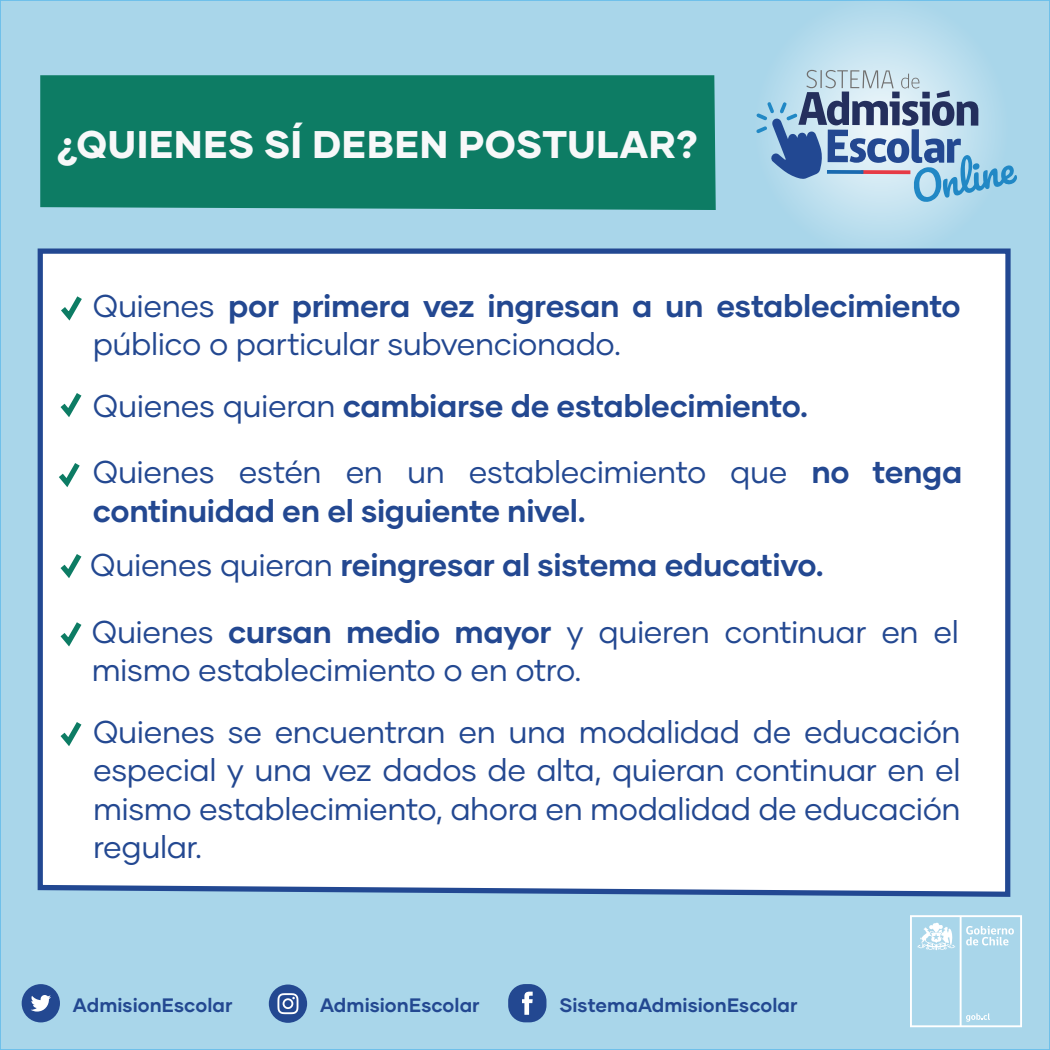
<style>
.page{position:relative;width:1050px;height:1050px;background:#a9d6ea}
.page>*{position:absolute;margin:0;border:0;box-sizing:border-box;transform-origin:0 0}
.t1{font:800 38.5px "Gilmer";letter-spacing:.02em;color:#f7f8f9}
.t2{font:31.5px/38.5px "Gilmer";letter-spacing:-.015em;color:#234891}
.t3{font:700 31.5px/38.5px "Gilmer";letter-spacing:-.015em;color:#234891}
.t4{font:700 19.43px "Gilmer";color:#234891}
.s1{font-weight:700}
.s2{font-weight:400}
</style>
<div class="page">
<div style="left:508px;top:984px;width:38px;height:38px;background:#234891;border-radius:17px"></div>
<svg style="left:522px;top:992px;width:11px;height:23px"></svg>
<div style="left:269px;top:985px;width:38px;height:38px;background:#234891;border-radius:50%"></div>
<svg style="left:277px;top:993px;width:21px;height:21px"></svg>
<div style="left:22px;top:984px;width:38px;height:38px;background:#234891;border-radius:50%"></div>
<svg style="left:31px;top:995px;width:20px;height:17px"></svg>
<svg style="left:910px;top:915px;width:112px;height:112px"></svg>
<svg style="left:715px;top:0;width:332px;height:242px"></svg>
<svg style="left:756px;top:70px;width:261px;height:132px"></svg>
<div style="left:40px;top:75px;width:676px;height:135px;background:#0d7c64"></div>
<div style="left:37px;top:248px;width:974px;height:649px;background:#fff"></div>
<svg style="left:56px;top:290px;width:31px;height:35px"></svg>
<svg style="left:55px;top:387px;width:31px;height:35px"></svg>
<svg style="left:53px;top:457px;width:32px;height:35px"></svg>
<svg style="left:55px;top:548px;width:31px;height:35px"></svg>
<svg style="left:55px;top:616px;width:31px;height:35px"></svg>
<svg style="left:55px;top:716px;width:31px;height:35px"></svg>
<svg style="left:715px;top:1049px;width:332px;height:1px"></svg>
<p class="t1" style="left:57px;top:120px;width:643px">¿QUIENES SÍ DEBEN POSTULAR?</p>
<p class="t2" style="left:93px;top:286px;width:870px">Quienes <span class="s1">por primera vez ingresan a un establecimiento </span>público o particular subvencionado.</p>
<p class="t3" style="left:93px;top:386px;width:717px"><span class="s2">Quienes quieran</span> cambiarse de establecimiento.</p>
<p class="t3" style="left:93px;top:453px;width:871px"><span class="s2">Quienes estén en un establecimiento que</span> no tenga continuidad en el siguiente nivel.</p>
<p class="t3" style="left:90px;top:531px;width:870px;line-height:66.9px"><span class="s2">Quienes quieran</span> reingresar al sistema educativo.<br><span class="s2">Quienes</span> cursan medio mayor <span class="s2">y quieren continuar en el</span></p>
<p class="t2" style="left:92px;top:639px;width:870px;line-height:61.4px">mismo establecimiento o en otro.<br>Quienes se encuentran en una modalidad de educación</p>
<p class="t2" style="left:93px;top:751px;width:869px;text-align:justify">especial y una vez dados de alta, quieran continuar en el mismo establecimiento, ahora en modalidad de educación regular.</p>
<p class="t4" style="left:73px;top:993px;width:161px">AdmisionEscolar</p>
<p class="t4" style="left:320px;top:993px;width:161px">AdmisionEscolar</p>
<p class="t4" style="left:559px;top:993px;width:240px">SistemaAdmisionEscolar</p>
</div>
